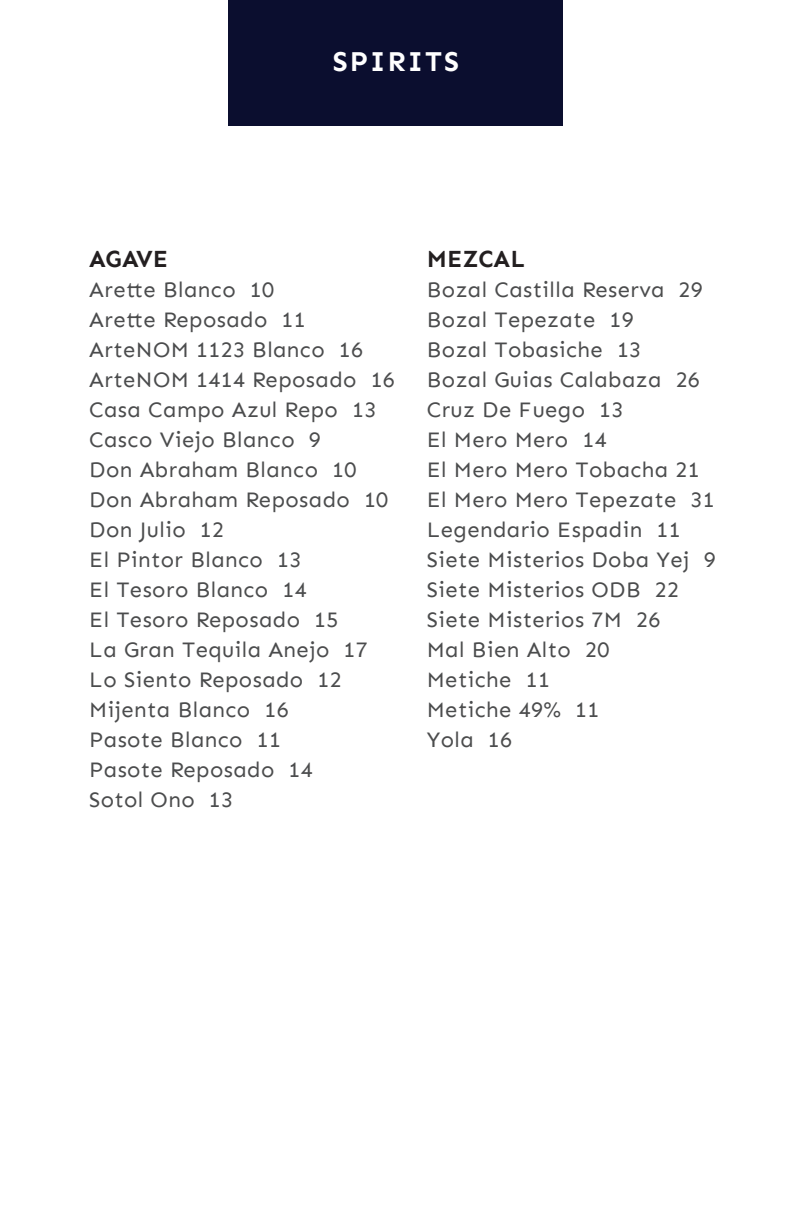
<style>
.page{position:relative;width:792px;height:1224px;background:#fff}
.page>*{position:absolute;margin:0;border:0;box-sizing:border-box;transform-origin:0 0}
.t1{font:700 28px "Sen";letter-spacing:.075em;color:#fff}
.Drink_Names{font:700 24px "Sen";color:#231f20}
.Liquor_names{font:22px "Sen";letter-spacing:.02em;color:#4b4c4d}
.Drink_Names-2{font:22px "Sen";letter-spacing:.02em;color:#4b4c4d}
</style>
<div class="page">
<div style="left:229px;top:0;width:334px;height:126px;background:#0b0e2f"></div>
<p class="t1" style="left:333px;top:46px;width:128px">SPIRITS</p>
<p class="Drink_Names" style="left:89px;top:245px;width:81px">AGAVE</p>
<p class="Liquor_names" style="left:89px;top:277px;width:186px">Arette Blanco 10</p>
<p class="Liquor_names" style="left:89px;top:307px;width:218px">Arette Reposado 11</p>
<p class="Liquor_names" style="left:89px;top:337px;width:275px">ArteNOM 1123 Blanco 16</p>
<p class="Liquor_names" style="left:89px;top:367px;width:307px">ArteNOM 1414 Reposado 16</p>
<p class="Liquor_names" style="left:89px;top:397px;width:288px">Casa Campo Azul Repo 13</p>
<p class="Liquor_names" style="left:89px;top:427px;width:233px">Casco Viejo Blanco 9</p>
<p class="Liquor_names" style="left:89px;top:457px;width:269px">Don Abraham Blanco 10</p>
<p class="Liquor_names" style="left:89px;top:487px;width:300px">Don Abraham Reposado 10</p>
<p class="Liquor_names" style="left:89px;top:517px;width:136px">Don Julio 12</p>
<p class="Liquor_names" style="left:89px;top:547px;width:213px">El Pintor Blanco 13</p>
<p class="Liquor_names" style="left:89px;top:577px;width:219px">El Tesoro Blanco 14</p>
<p class="Liquor_names" style="left:89px;top:607px;width:251px">El Tesoro Reposado 15</p>
<p class="Liquor_names" style="left:89px;top:637px;width:280px">La Gran Tequila Anejo 17</p>
<p class="Liquor_names" style="left:89px;top:667px;width:254px">Lo Siento Reposado 12</p>
<p class="Liquor_names" style="left:89px;top:697px;width:201px">Mijenta Blanco 16</p>
<p class="Liquor_names" style="left:89px;top:727px;width:193px">Pasote Blanco 11</p>
<p class="Liquor_names" style="left:89px;top:757px;width:225px">Pasote Reposado 14</p>
<p class="Drink_Names-2" style="left:89px;top:787px;width:145px">Sotol Ono 13</p>
<p class="Drink_Names" style="left:427px;top:245px;width:100px">MEZCAL</p>
<p class="Liquor_names" style="left:427px;top:277px;width:277px">Bozal Castilla Reserva 29</p>
<p class="Liquor_names" style="left:427px;top:307px;width:208px">Bozal Tepezate 19</p>
<p class="Liquor_names" style="left:427px;top:337px;width:216px">Bozal Tobasiche 13</p>
<p class="Liquor_names" style="left:427px;top:367px;width:274px">Bozal Guias Calabaza 26</p>
<p class="Liquor_names" style="left:427px;top:397px;width:198px">Cruz De Fuego 13</p>
<p class="Liquor_names" style="left:427px;top:427px;width:181px">El Mero Mero 14</p>
<p class="Liquor_names" style="left:427px;top:457px;width:274px">El Mero Mero Tobacha 21</p>
<p class="Liquor_names" style="left:427px;top:487px;width:289px">El Mero Mero Tepezate 31</p>
<p class="Liquor_names" style="left:427px;top:517px;width:255px">Legendario Espadin 11</p>
<p class="Liquor_names" style="left:427px;top:547px;width:290px">Siete Misterios Doba Yej 9</p>
<p class="Liquor_names" style="left:427px;top:577px;width:254px">Siete Misterios ODB 22</p>
<p class="Liquor_names" style="left:427px;top:607px;width:235px">Siete Misterios 7M 26</p>
<p class="Liquor_names" style="left:427px;top:637px;width:184px">Mal Bien Alto 20</p>
<p class="Liquor_names" style="left:427px;top:667px;width:125px">Metiche 11</p>
<p class="Liquor_names" style="left:427px;top:697px;width:174px">Metiche 49% 11</p>
<p class="Drink_Names-2" style="left:427px;top:727px;width:87px">Yola 16</p>
</div>
